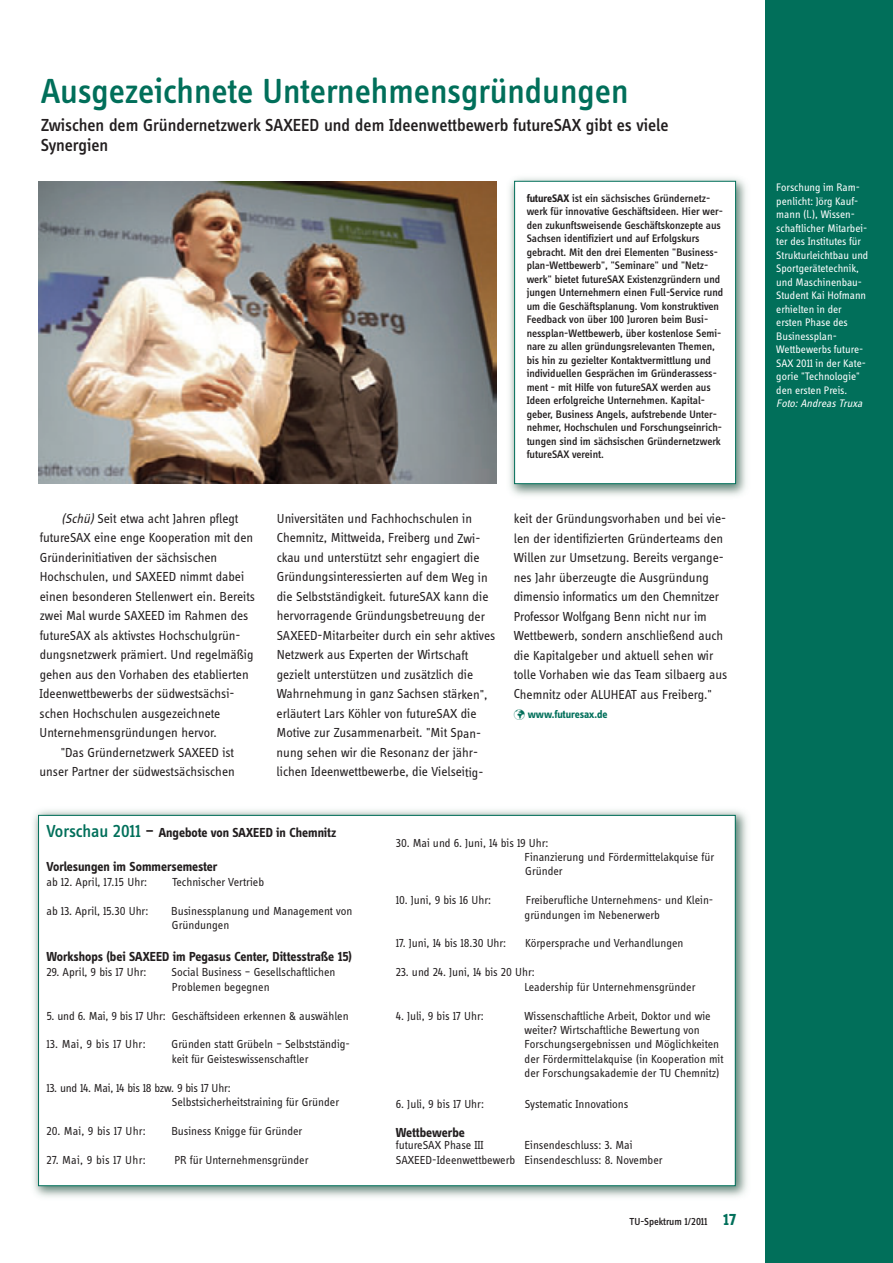
<style>
.page{position:relative;width:893px;height:1263px;background:#fff}
.page>*{position:absolute;margin:0;border:0;box-sizing:border-box;transform-origin:0 0}
.t1{font:500 36px "Info Disp";color:#016f5a}
.t2{font:500 18px/19.5px "Info Disp";color:#231f20}
.t3{font:13.5px/19.5px "Info Disp";color:#231f20}
.t4{font:700 13.5px "Info Disp";color:#231f20}
.t5{font:12px/14.4px "Info Disp";color:#231f20}
.t6{font:500 11.25px/13.5px "Info Disp";color:#231f20}
.t7{font:11.25px/13.5px "Info Disp";color:#fff}
.t8{font:italic 11.25px "Info Disp";color:#fff}
.t9{font:700 11.25px "Info Disp";letter-spacing:-.005em;color:#016f5a}
.t10{font:500 10.5px "Info Disp";color:#231f20}
.s1{font-weight:700}
.s2{font-style:italic}
.s3{font-weight:500;font-size:18px;color:#016f5a}
.s4{font-weight:500;font-size:18px}
.s5{font-weight:700;font-size:16.5px;color:#016f5a}
</style>
<div class="page">
<div style="left:765px;top:0;width:128px;height:1263px;background:#016f5a"></div>
<img style="left:33px;top:810px;width:714px;height:387px">
<div style="left:39px;top:816px;width:696px;height:369px;background:#fff"></div>
<img style="left:39px;top:182px;width:457px;height:302px">
<img style="left:509px;top:177px;width:237px;height:319px">
<div style="left:515px;top:181px;width:220px;height:303px;background:#fff"></div>
<div style="left:514px;top:181px;width:222px;height:303px;border:1px solid #016f5a"></div>
<h1 class="t1" style="left:41px;top:78px;width:589px">Ausgezeichnete Unternehmensgründungen</h1>
<h2 class="t2" style="left:41px;top:117px;width:629px">Zwischen dem Gründernetzwerk SAXEED und dem Ideenwettbewerb futureSAX gibt es viele<br>Synergien</h2>
<p class="t6" style="left:527px;top:192px;width:198px"><span class="s1">futureSAX</span> ist ein sächsisches Gründernetz - werk für innovative Geschäfts ideen. Hier wer&shy;den zu kunftsweisende Geschäftskonzepte aus Sachsen identifiziert und auf Erfolgskurs gebracht. Mit den drei Elementen "Business - plan-Wettbe werb", "Seminare" und "Netz - werk" bietet futureSAX Existenz gründern und jungen Unternehmern einen Full-Service rund um die Geschäfts planung. Vom konstruktiven Feedback von über 100 Juroren beim Busi - ness plan-Wettbe werb, über kostenlose Semi - nare zu allen gründungsrelevanten Themen, bis hin zu gezielter Kontakt vermittlung und individuellen Gesprächen im Gründerassess - ment - mit Hilfe von futureSAX werden aus Ideen erfolgreiche Unternehmen. Kapital - geber, Business Angels, aufstrebende Unter - nehmer, Hoch schulen und Forschungs einrich - tungen sind im sächsischen Gründernetzwerk futureSAX vereint.</p>
<p class="t3" style="left:61px;top:510px;width:179px"><span class="s2">(Schü)</span>Seit etwa acht Jahren pflegt</p>
<p class="t3" style="left:40px;top:529px;width:215px">futureSAX eine enge Kooperation mit den</p>
<p class="t3" style="left:40px;top:548px;width:179px">Gründer initiativen der sächsischen</p>
<p class="t3" style="left:40px;top:568px;width:206px">Hochschulen, und SAXEED nimmt dabei</p>
<p class="t3" style="left:40px;top:587px;width:217px">einen besonderen Stellenwert ein. Bereits</p>
<p class="t3" style="left:40px;top:607px;width:210px">zwei Mal wur de SAXEED im Rahmen des</p>
<p class="t3" style="left:40px;top:626px;width:202px">futureSAX als aktivstes Hochschul grün -</p>
<p class="t3" style="left:40px;top:646px;width:215px">dungsnetzwerk prämiert. Und regelmäßig</p>
<p class="t3" style="left:40px;top:665px;width:211px">gehen aus den Vorhaben des etablierten</p>
<p class="t3" style="left:40px;top:685px;width:196px">Ideenwett be werbs der südwestsächsi-</p>
<p class="t3" style="left:40px;top:704px;width:182px">schen Hochschu len ausgezeichnete</p>
<p class="t3" style="left:40px;top:724px;width:179px">Unternehmensgrün dungen hervor.</p>
<p class="t3" style="left:61px;top:743px;width:175px">"Das Gründernetzwerk SAXEED ist</p>
<p class="t3" style="left:40px;top:763px;width:197px">unser Partner der südwestsächsischen</p>
<p class="t3" style="left:277px;top:510px;width:220px">Universitäten und Fachhochschulen in Chemnitz, Mittweida, Freiberg und Zwi - ckau und unterstützt sehr engagiert die Gründungs interessierten auf dem Weg in die Selbst ständigkeit. futureSAX kann die hervorragende Gründungsbetreuung der SAXEED-Mitarbeiter durch ein sehr aktives Netz werk aus Experten der Wirtschaft gezielt unterstützen und zusätzlich die Wahr neh mung in ganz Sachsen stärken", erläutert Lars Köhler von futureSAX die Motive zur Zusammenarbeit. "Mit Span - nung sehen wir die Resonanz der jähr&shy;lichen Ideen wettbewerbe, die Vielseitig -</p>
<p class="t3" style="left:514px;top:510px;width:215px">keit der Gründungsvorhaben und bei vie&shy;len der identifizierten Gründerteams den Willen zur Umsetzung. Bereits vergange&shy;nes Jahr überzeugte die Aus gründung dimensio informatics um den Chemnitzer Professor Wolfgang Benn nicht nur im Wettbewerb, sondern anschließend auch die Kapitalgeber und aktuell sehen wir tolle Vorhaben wie das Team silbaerg aus Chemnitz oder ALUHEAT aus Freiberg."</p>
<p class="t9" style="left:514px;top:710px;width:95px">✓ www.futuresax.de</p>
<p class="t4" style="left:46px;top:827px;width:291px"><span class="s3">Vorschau 2011</span> <span class="s4">–</span> Angebote von SAXEED in Chemnitz</p>
<p class="t4" style="left:46px;top:862px;width:173px">Vorlesungen im Sommersemester</p>
<p class="t5" style="left:46px;top:876px;width:102px">ab 12. April, 17.15 Uhr:</p>
<p class="t5" style="left:172px;top:876px;width:94px">Technischer Vertrieb</p>
<p class="t5" style="left:46px;top:905px;width:103px">ab 13. April, 15.30 Uhr:</p>
<p class="t5" style="left:171px;top:905px;width:183px">Businessplanung und Management von<br>Gründungen</p>
<p class="t4" style="left:46px;top:952px;width:307px">Workshops (bei SAXEED im Pegasus Center, Dittesstraße 15)</p>
<p class="t5" style="left:46px;top:966px;width:101px">29. April, 9 bis 17 Uhr:</p>
<p class="t5" style="left:171px;top:966px;width:166px">Social Business – Gesellschaftlichen<br>Problemen begegnen</p>
<p class="t5" style="left:46px;top:1009px;width:304px">5. und 6. Mai, 9 bis 17 Uhr: Geschäftsideen erkennen &amp; auswählen</p>
<p class="t5" style="left:46px;top:1038px;width:101px">13. Mai, 9 bis 17 Uhr:</p>
<p class="t5" style="left:172px;top:1038px;width:180px">Gründen statt Grübeln – Selbstständig - keit für Geisteswissenschaftler</p>
<p class="t5" style="left:172px;top:1081px;width:169px;text-indent:-125px">13. und 14. Mai, 14 bis 18 bzw. 9 bis 17 Uhr:<br>Selbstsicherheitstraining für Gründer</p>
<p class="t5" style="left:46px;top:1124px;width:101px">20. Mai, 9 bis 17 Uhr:</p>
<p class="t5" style="left:171px;top:1124px;width:133px">Business Knigge für Gründer</p>
<p class="t5" style="left:46px;top:1153px;width:101px">27. Mai, 9 bis 17 Uhr:</p>
<p class="t5" style="left:174px;top:1153px;width:136px">PR für Unternehmensgründer</p>
<p class="t5" style="left:525px;top:836px;width:191px;text-indent:-129px">30. Mai und 6. Juni, 14 bis 19 Uhr:<br>Finanzierung und Fördermittelakquise für<br>Gründer</p>
<p class="t5" style="left:396px;top:894px;width:97px">10. Juni, 9 bis 16 Uhr:</p>
<p class="t5" style="left:525px;top:894px;width:190px">Freiberufliche Unternehmens- und Klein - gründungen im Nebenerwerb</p>
<p class="t5" style="left:396px;top:937px;width:112px">17. Juni, 14 bis 18.30 Uhr:</p>
<p class="t5" style="left:525px;top:937px;width:160px">Körpersprache und Verhandlungen</p>
<p class="t5" style="left:525px;top:966px;width:172px;text-indent:-129px">23. und 24. Juni, 14 bis 20 Uhr:<br>Leadership für Unternehmensgründer</p>
<p class="t5" style="left:396px;top:1009px;width:89px">4. Juli, 9 bis 17 Uhr:</p>
<p class="t5" style="left:524px;top:1009px;width:201px">Wissen schaftliche Arbeit, Doktor und wie weiter? Wirtschaftliche Bewertung von Forschungsergebnissen und Möglichkeiten der Fördermittel akquise (in Ko ope ration mit der Forschungsakademie der TU Chemnitz)</p>
<p class="t5" style="left:396px;top:1098px;width:90px">6. Juli, 9 bis 17 Uhr:</p>
<p class="t5" style="left:525px;top:1098px;width:105px">Systematic Innovations</p>
<p class="t4" style="left:396px;top:1127px;width:71px">Wettbewerbe</p>
<p class="t5" style="left:396px;top:1139px;width:89px">futureSAX Phase III</p>
<p class="t5" style="left:396px;top:1138px;width:268px;line-height:15.6px;text-indent:129px">Einsendeschluss: 3. Mai<br>SAXEED-Ideenwettbewerb Einsendeschluss: 8. November</p>
<p class="t10" style="left:630px;top:1217px;width:108px">TU-Spektrum 1/2011 <span class="s5">17</span></p>
<p class="t7" style="left:776px;top:182px;width:94px">Forschung im Ram&shy;penlicht: Jörg Kauf&shy;mann (l.), Wissen&shy;schaftlicher Mitarbei&shy;ter des Institutes für<br>Strukturleichtbau und<br>Sportgerätetechnik, und Maschinenbau-<br>Student Kai Hofmann erhielten in der ersten Phase des<br>Business plan-<br>Wettbewerbs future-<br>SAX 2011 in der Kate&shy;gorie "Technologie" den ersten Preis.</p>
<p class="t8" style="left:776px;top:399px;width:90px">Foto:Andreas Truxa</p>
</div>
